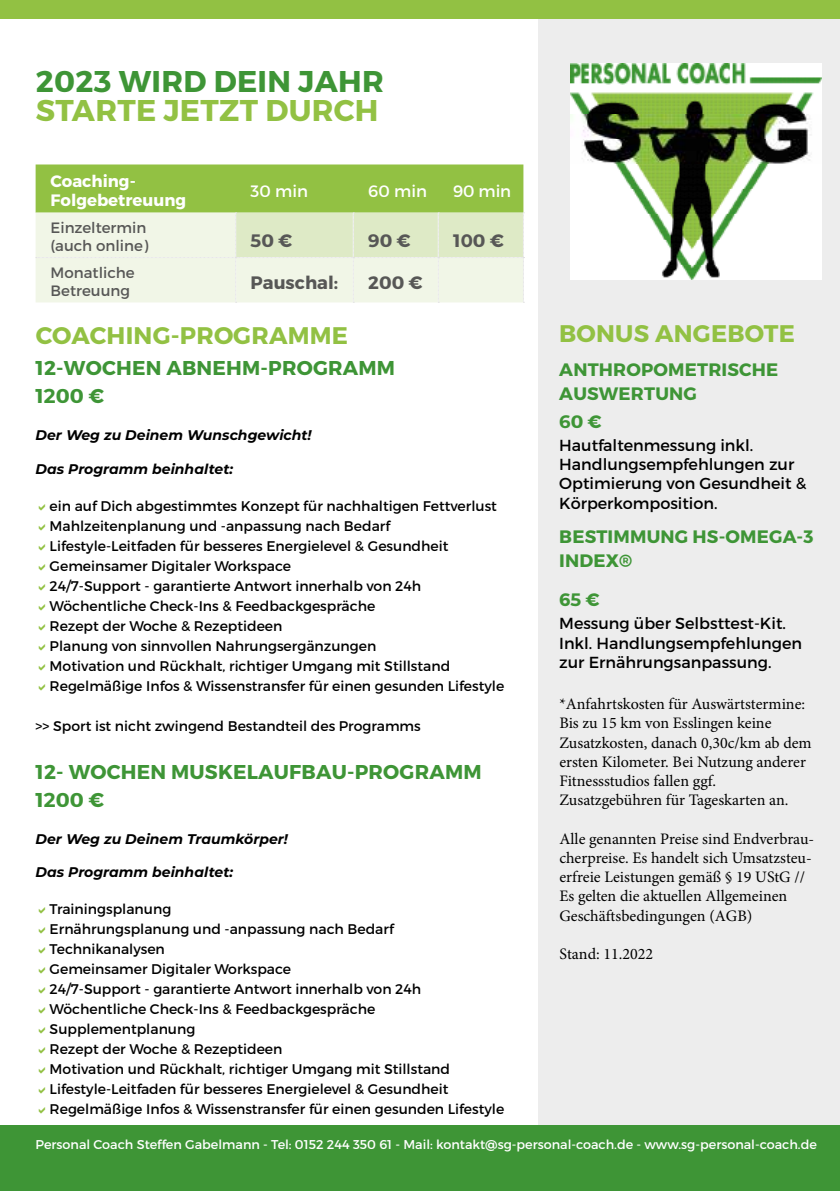
<style>
.page{position:relative;width:840px;height:1191px;background:#fff}
.page>*{position:absolute;margin:0;border:0;box-sizing:border-box;transform-origin:0 0}
.t1{font:700 30px "Montserrat";letter-spacing:.01em;color:#3e9536}
.t2{font:700 30px "Montserrat";letter-spacing:.01em;color:#92c143}
.t3{font:700 24px "Montserrat";letter-spacing:.01em;color:#92c143}
.t4{font:700 20px/28px "Montserrat";letter-spacing:.01em;color:#3e9536}
.t5{font:700 18px/24px "Montserrat";letter-spacing:.01em;color:#3e9536}
.t6{font:700 18px "Montserrat";color:#575756}
.t7{font:700 16.4px/19.8px "Montserrat";color:#fff}
.t8{font:16.4px "Montserrat";color:#fff}
.t9{font:16px/19.2px "Minion Pro";color:#000}
.t10{font:16px/19.2px "Montserrat";color:#000}
.t11{font:15px/18px "Montserrat";color:#575756}
.t12{font:14px/20px "Montserrat";color:#000}
.t13{font:italic 700 14px "Montserrat";color:#000}
.t14{font:12.8px "Montserrat";color:#fff}
</style>
<div class="page">
<div style="left:538px;top:0;width:301px;height:1179px;background:#ededed"></div>
<svg style="left:36px;top:164px;width:488px;height:139px;background:#cce1a8"></svg>
<img style="left:570px;top:64px;width:250px;height:216px">
<div style="left:0;top:1125px;width:839px;height:66px;background:#3e9536"></div>
<div style="left:0;top:0;width:839px;height:18px;background:#92c143"></div>
<h1 class="t1" style="left:36px;top:62px;width:349px">2023 WIRD DEIN JAHR</h1>
<h1 class="t2" style="left:36px;top:92px;width:344px">STARTE JETZT DURCH</h1>
<p class="t7" style="left:51px;top:171px;width:137px">Coaching-<br>Folgebetreuung</p>
<p class="t8" style="left:250px;top:181px;width:59px">30 min</p>
<p class="t8" style="left:368px;top:181px;width:60px">60 min</p>
<p class="t8" style="left:453px;top:181px;width:59px">90 min</p>
<p class="t11" style="left:51px;top:219px;width:99px">Einzeltermin (auch online)</p>
<p class="t6" style="left:250px;top:228px;width:43px">50 €</p>
<p class="t6" style="left:368px;top:228px;width:44px">90 €</p>
<p class="t6" style="left:453px;top:230px;width:52px">100 €</p>
<p class="t11" style="left:51px;top:264px;width:86px">Monatliche<br>Betreuung</p>
<p class="t6" style="left:250px;top:271px;width:89px">Pauschal:</p>
<p class="t6" style="left:368px;top:271px;width:56px">200 €</p>
<h2 class="t3" style="left:36px;top:320px;width:314px">COACHING-PROGRAMME</h2>
<h3 class="t4" style="left:36px;top:354px;width:361px">12-WOCHEN ABNEHM-PROGRAMM<br>1200 €</h3>
<p class="t13" style="left:36px;top:425px;width:277px">Der Weg zu Deinem Wunschgewicht!</p>
<p class="t13" style="left:36px;top:459px;width:199px">Das Programm beinhaltet:</p>
<p class="t12" style="left:50px;top:495px;width:456px">ein auf Dich abgestimmtes Konzept für nachhaltigen Fettverlust Mahlzeitenplanung und -anpassung nach Bedarf Lifestyle-Leitfaden für besseres Energielevel &amp; Gesundheit Gemeinsamer Digitaler Workspace<br>24/7-Support - garantierte Antwort innerhalb von 24h Wöchentliche Check-Ins &amp; Feedbackgespräche<br>Rezept der Woche &amp; Rezeptideen<br>Planung von sinnvollen Nahrungsergänzungen<br>Motivation und Rückhalt, richtiger Umgang mit Stillstand Regelmäßige Infos &amp; Wissenstransfer für einen gesunden Lifestyle</p>
<p class="t12" style="left:36px;top:715px;width:386px">&gt;&gt; Sport ist nicht zwingend Bestandteil des Programms</p>
<h3 class="t4" style="left:36px;top:757px;width:447px">12- WOCHEN MUSKELAUFBAU-PROGRAMM<br>1200 €</h3>
<p class="t13" style="left:36px;top:828px;width:254px">Der Weg zu Deinem Traumkörper!</p>
<p class="t13" style="left:36px;top:862px;width:199px">Das Programm beinhaltet:</p>
<p class="t12" style="left:50px;top:899px;width:456px">Trainingsplanung<br>Ernährungsplanung und -anpassung nach Bedarf Technikanalysen<br>Gemeinsamer Digitaler Workspace<br>24/7-Support - garantierte Antwort innerhalb von 24h Wöchentliche Check-Ins &amp; Feedbackgespräche Supplementplanung<br>Rezept der Woche &amp; Rezeptideen<br>Motivation und Rückhalt, richtiger Umgang mit Stillstand Lifestyle-Leitfaden für besseres Energielevel &amp; Gesundheit Regelmäßige Infos &amp; Wissenstransfer für einen gesunden Lifestyle</p>
<h2 class="t3" style="left:559px;top:318px;width:237px">BONUS ANGEBOTE</h2>
<p class="t5" style="left:559px;top:358px;width:220px">ANTHROPOMETRISCHE<br>AUSWERTUNG</p>
<p class="t5" style="left:559px;top:409px;width:44px">60 €</p>
<p class="t10" style="left:559px;top:436px;width:248px">Hautfaltenmessung inkl.<br>Handlungsempfehlungen zur<br>Optimierung von Gesundheit &amp;<br>Körperkomposition.</p>
<p class="t5" style="left:559px;top:524px;width:256px">BESTIMMUNG HS-OMEGA-3<br>INDEX®</p>
<p class="t5" style="left:559px;top:588px;width:42px">65 €</p>
<p class="t10" style="left:559px;top:614px;width:244px">Messung über Selbsttest-Kit.<br>Inkl. Handlungsempfehlungen zur Ernährungsanpassung.</p>
<p class="t9" style="left:559px;top:694px;width:254px">*Anfahrtskosten für Auswärtstermine:<br>Bis zu 15 km von Esslingen keine Zusatzkosten, danach 0,30c/km ab dem ersten Kilometer. Bei Nutzung anderer Fitnessstudios fallen ggf.<br>Zusatzgebühren für Tageskarten an.</p>
<p class="t9" style="left:559px;top:829px;width:256px">Alle genannten Preise sind Endverbrau&shy;cherpreise. Es handelt sich Umsatzsteu&shy;erfreie Leistungen gemäß § 19 UStG // Es gelten die aktuellen Allgemeinen Geschäftsbedingungen (AGB)</p>
<p class="t9" style="left:559px;top:944px;width:95px">Stand: 11.2022</p>
<p class="t14" style="left:35px;top:1136px;width:782px">Personal Coach Steffen Gabelmann - Tel: 0152 244 350 61 - Mail: kontakt@sg-personal-coach.de - www.sg-personal-coach.de</p>
</div>
